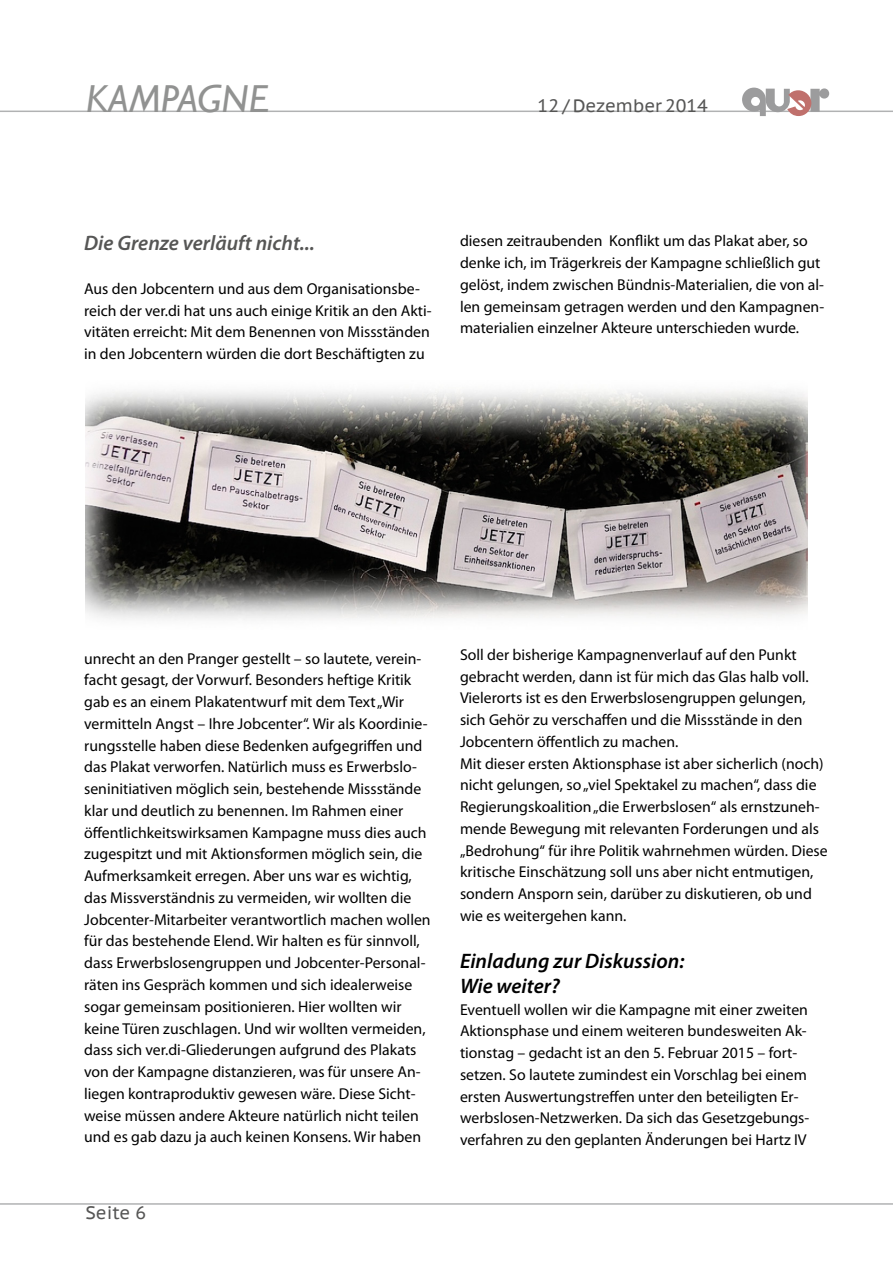
<style>
.page{position:relative;width:893px;height:1263px;background:#fff}
.page>*{position:absolute;margin:0;border:0;box-sizing:border-box;transform-origin:0 0}
.t1{font:italic 39px "Gill Sans";letter-spacing:.01em;color:#919291}
.t2{font:italic 600 21px/25.2px "Myriad Pro";color:#000}
.t3{font:italic 600 21px "Myriad Pro";color:#565655}
.t4{font:18px "PT Sans Caption";color:#565655}
.t5{font:15.75px/21.8px "Myriad Pro";color:#000}
</style>
<div class="page">
<hr style="left:0;top:111px;width:893px;height:1px;background:#b1b2b3">
<hr style="left:0;top:1203px;width:893px;height:2px;background:#b1b2b3">
<svg style="left:742px;top:88px;width:87px;height:28px"></svg>
<img style="left:85px;top:390px;width:723px;height:230px">
<h1 class="t1" style="left:86px;top:76px;width:182px">KAMPAGNE</h1>
<p class="t4" style="left:538px;top:94px;width:172px">12 / Dezember 2014</p>
<h2 class="t3" style="left:84px;top:230px;width:232px">Die Grenze verläuft nicht...</h2>
<p class="t5" style="left:84px;top:277px;width:349px">Aus den Jobcentern und aus dem Organisationsbe&shy;reich der ver.di hat uns auch einige Kritik an den Akti&shy;vitäten erreicht: Mit dem Benennen von Missständen in den Jobcentern würden die dort Beschäftigten zu</p>
<p class="t5" style="left:460px;top:230px;width:366px">diesen zeitraubenden Konflikt um das Plakat aber, so denke ich, im Trägerkreis der Kampagne schließlich gut gelöst, indem zwischen Bündnis-Materialien, die von al&shy;len gemeinsam getragen werden und den Kampagnen&shy;materialien einzelner Akteure unterschieden wurde.</p>
<p class="t5" style="left:84px;top:647px;width:348px">unrecht an den Pranger gestellt – so lautete, verein&shy;facht gesagt, der Vorwurf. Besonders heftige Kritik gab es an einem Plakatentwurf mit dem Text „Wir vermitteln Angst – Ihre Jobcenter“. Wir als Koordinie&shy;rungsstelle haben diese Bedenken aufgegriffen und das Plakat verworfen. Natürlich muss es Erwerbslo&shy;seninitiativen möglich sein, bestehende Missstände klar und deutlich zu benennen. Im Rahmen einer öffentlichkeitswirksamen Kampagne muss dies auch zugespitzt und mit Aktionsformen möglich sein, die Aufmerksamkeit erregen. Aber uns war es wichtig, das Missverständnis zu vermeiden, wir wollten die Jobcenter-Mitarbeiter verantwortlich machen wollen für das bestehende Elend. Wir halten es für sinnvoll, dass Erwerbslosengruppen und Jobcenter-Personal&shy;räten ins Gespräch kommen und sich idealerweise sogar gemeinsam positionieren. Hier wollten wir keine Türen zuschlagen. Und wir wollten vermeiden, dass sich ver.di-Gliederungen aufgrund des Plakats von der Kampagne distanzieren, was für unsere An&shy;liegen kontraproduktiv gewesen wäre. Diese Sicht&shy;weise müssen andere Akteure natürlich nicht teilen und es gab dazu ja auch keinen Konsens. Wir haben</p>
<p class="t4" style="left:86px;top:1201px;width:62px">Seite 6</p>
<p class="t5" style="left:460px;top:643px;width:369px">Soll der bisherige Kampagnenverlauf auf den Punkt gebracht werden, dann ist für mich das Glas halb voll.<br>Vielerorts ist es den Erwerbslosengruppen gelungen, sich Gehör zu verschaffen und die Missstände in den Jobcentern öffentlich zu machen.<br>Mit dieser ersten Aktionsphase ist aber sicherlich (noch) nicht gelungen, so „viel Spektakel zu machen“, dass die Regierungskoalition „die Erwerbslosen“ als ernstzuneh&shy;mende Bewegung mit relevanten Forderungen und als „Bedrohung“ für ihre Politik wahrnehmen würden. Diese kritische Einschätzung soll uns aber nicht entmutigen, sondern Ansporn sein, darüber zu diskutieren, ob und wie es weitergehen kann.</p>
<h2 class="t2" style="left:460px;top:947px;width:226px">Einladung zur Diskussion:<br>Wie weiter?</h2>
<p class="t5" style="left:460px;top:998px;width:351px">Eventuell wollen wir die Kampagne mit einer zweiten Aktionsphase und einem weiteren bundesweiten Ak&shy;tionstag – gedacht ist an den 5. Februar 2015 – fort&shy;setzen. So lautete zumindest ein Vorschlag bei einem ersten Auswertungstreffen unter den beteiligten Er&shy;werbslosen-Netzwerken. Da sich das Gesetzgebungs&shy;verfahren zu den geplanten Änderungen bei Hartz IV</p>
</div>
